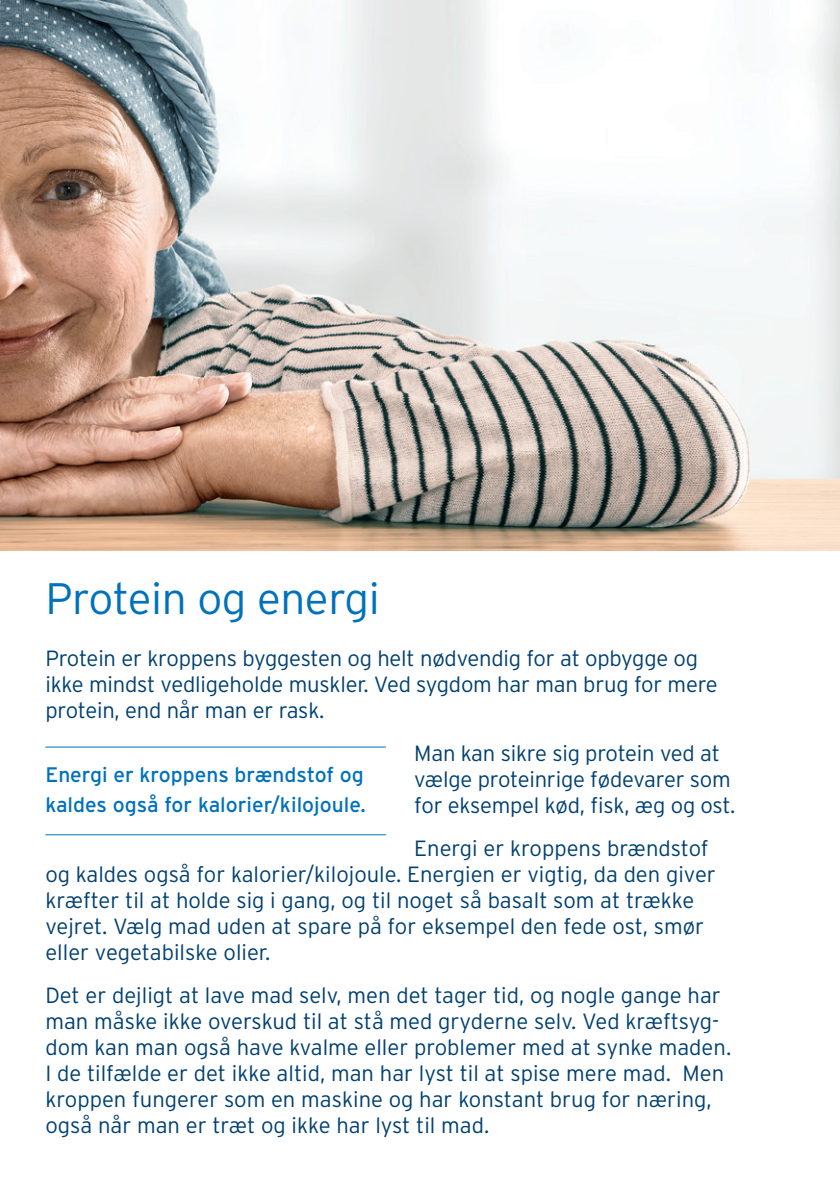
<style>
.page{position:relative;width:840px;height:1191px;background:#fff}
.page>*{position:absolute;margin:0;border:0;box-sizing:border-box;transform-origin:0 0}
.t1{font:300 44px "Interstate";letter-spacing:-.01em;color:#0071bb}
.t2{font:300 22px/26px "Interstate";color:#004070}
.t3{font:21px/30px "Interstate";color:#0071bb}
</style>
<div class="page">
<hr style="left:45px;top:746px;width:341px;height:1px;background:#0071bb">
<hr style="left:45px;top:834px;width:341px;height:1px;background:#0071bb">
<img style="left:0;top:0;width:839px;height:550px">
<h1 class="t1" style="left:45px;top:574px;width:336px">Protein og energi</h1>
<p class="t2" style="left:45px;top:645px;width:673px">Protein er kroppens byggesten og helt nødvendig for at opbygge og ikke mindst vedligeholde muskler. Ved sygdom har man brug for mere protein, end når man er rask.</p>
<p class="t2" style="left:414px;top:740px;width:322px">Man kan sikre sig protein ved at vælge proteinrige fødevarer som for eksempel kød, fisk, æg og ost.</p>
<p class="t2" style="left:45px;top:835px;width:671px;text-indent:368px">Energi er kroppens brændstof og kaldes også for kalorier/kilojoule. Energien er vigtig, da den giver kræfter til at holde sig i gang, og til noget så basalt som at trække vejret. Vælg mad uden at spare på for eksempel den fede ost, smør eller vegetabilske olier.</p>
<p class="t2" style="left:45px;top:982px;width:687px">Det er dejligt at lave mad selv, men det tager tid, og nogle gange har man måske ikke overskud til at stå med gryderne selv. Ved kræftsyg&shy;dom kan man også have kvalme eller problemer med at synke maden.<br>I de tilfælde er det ikke altid, man har lyst til at spise mere mad. Men kroppen fungerer som en maskine og har konstant brug for næring, også når man er træt og ikke har lyst til mad.</p>
<p class="t3" style="left:45px;top:759px;width:322px">Energi er kroppens brændstof og kaldes også for kalorier/kilojoule.</p>
</div>
